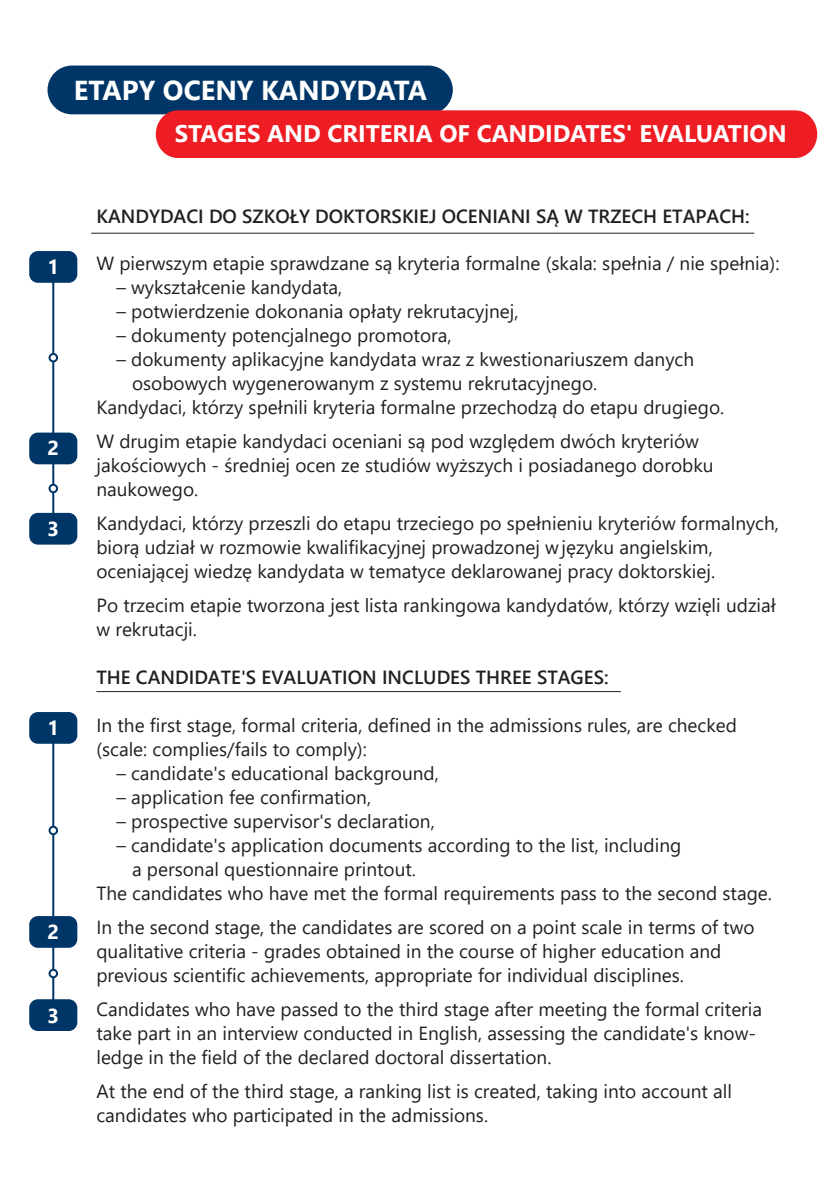
<style>
.page{position:relative;width:840px;height:1191px;background:#fff}
.page>*{position:absolute;margin:0;border:0;box-sizing:border-box;transform-origin:0 0}
.t1{font:700 27.4px "Segoe UI";color:#fff}
.t2{font:700 24px "Segoe UI";color:#fff}
.t3{font:700 20.2px "Segoe UI";color:#fff}
.t4{font:19px/24px "Segoe UI";color:#231f20}
.t5{font:600 19px "Segoe UI";color:#231f20}
</style>
<div class="page">
<hr style="left:52px;top:278px;width:2px;height:238px;background:#003667">
<div style="left:49px;top:354px;width:8px;height:7px;background:#fff;border-radius:50%"></div>
<div style="left:48px;top:353px;width:10px;height:9px;border:2px solid #003667;border-radius:50%"></div>
<div style="left:49px;top:485px;width:8px;height:7px;background:#fff;border-radius:50%"></div>
<div style="left:48px;top:484px;width:10px;height:9px;border:2px solid #003667;border-radius:50%"></div>
<hr style="left:52px;top:731px;width:2px;height:273px;background:#003667">
<div style="left:49px;top:826px;width:8px;height:8px;background:#fff;border-radius:50%"></div>
<div style="left:48px;top:825px;width:10px;height:10px;border:2px solid #003667;border-radius:50%"></div>
<div style="left:49px;top:969px;width:8px;height:8px;background:#fff;border-radius:50%"></div>
<div style="left:48px;top:968px;width:10px;height:10px;border:2px solid #003667;border-radius:50%"></div>
<hr style="left:96px;top:691px;width:524px;height:1px;background:#231f20">
<hr style="left:91px;top:233px;width:663px;height:1px;background:#231f20">
<div style="left:47px;top:66px;width:405px;height:48px;background:#003667;border-radius:24px"></div>
<div style="left:29px;top:513px;width:48px;height:31px;background:#003667;border-radius:9px"></div>
<div style="left:29px;top:432px;width:48px;height:32px;background:#003667;border-radius:9px"></div>
<div style="left:29px;top:251px;width:48px;height:32px;background:#003667;border-radius:9px"></div>
<div style="left:29px;top:999px;width:48px;height:32px;background:#003667;border-radius:9px"></div>
<div style="left:29px;top:916px;width:48px;height:31px;background:#003667;border-radius:9px"></div>
<div style="left:29px;top:712px;width:48px;height:31px;background:#003667;border-radius:9px"></div>
<div style="left:156px;top:110px;width:660px;height:48px;background:#ee1d23;border-radius:23px"></div>
<h1 class="t1" style="left:74px;top:64px;width:355px">ETAPY OCENY KANDYDATA</h1>
<p class="t2" style="left:174px;top:111px;width:613px">STAGES AND CRITERIA OF CANDIDATES' EVALUATION</p>
<p class="t3" style="left:47px;top:248px;width:13px">1</p>
<p class="t3" style="left:47px;top:428px;width:13px">2</p>
<p class="t3" style="left:47px;top:509px;width:13px">3</p>
<p class="t3" style="left:47px;top:709px;width:13px">1</p>
<p class="t3" style="left:47px;top:912px;width:13px">2</p>
<p class="t3" style="left:47px;top:997px;width:13px">3</p>
<p class="t5" style="left:96px;top:199px;width:654px">KANDYDACI DO SZKOŁY DOKTORSKIEJ OCENIANI SĄ W TRZECH ETAPACH:</p>
<p class="t4" style="left:96px;top:250px;width:684px">W pierwszym etapie sprawdzane są kryteria formalne (skala: spełnia / nie spełnia):</p>
<p class="t4" style="left:116px;top:274px;width:227px">– wykształcenie kandydata,</p>
<p class="t4" style="left:116px;top:298px;width:403px">– potwierdzenie dokonania opłaty rekrutacyjnej,</p>
<p class="t4" style="left:116px;top:322px;width:336px">– dokumenty potencjalnego promotora,</p>
<p class="t4" style="left:116px;top:346px;width:578px">– dokumenty aplikacyjne kandydata wraz z kwestionariuszem danych</p>
<p class="t4" style="left:132px;top:370px;width:466px">osobowych wygenerowanym z systemu rekrutacyjnego.</p>
<p class="t4" style="left:96px;top:394px;width:629px">Kandydaci, którzy spełnili kryteria formalne przechodzą do etapu drugiego.</p>
<p class="t4" style="left:96px;top:428px;width:618px">W drugim etapie kandydaci oceniani są pod względem dwóch kryteriów jakościowych - średniej ocen ze studiów wyższych i posiadanego dorobku naukowego.</p>
<p class="t4" style="left:96px;top:510px;width:683px">Kandydaci, którzy przeszli do etapu trzeciego po spełnieniu kryteriów formalnych, biorą udział w rozmowie kwalifikacyjnej prowadzonej w języku angielskim, oceniającej wiedzę kandydata w tematyce deklarowanej pracy doktorskiej.</p>
<p class="t4" style="left:96px;top:592px;width:680px">Po trzecim etapie tworzona jest lista rankingowa kandydatów, którzy wzięli udział w rekrutacji.</p>
<p class="t5" style="left:96px;top:659px;width:513px">THE CANDIDATE'S EVALUATION INCLUDES THREE STAGES:</p>
<p class="t4" style="left:96px;top:712px;width:641px">In the first stage, formal criteria, defined in the admissions rules, are checked (scale: complies/fails to comply):</p>
<p class="t4" style="left:116px;top:760px;width:324px">– candidate's educational background,</p>
<p class="t4" style="left:116px;top:784px;width:256px">– application fee confirmation,</p>
<p class="t4" style="left:116px;top:808px;width:320px">– prospective supervisor's declaration,</p>
<p class="t4" style="left:116px;top:832px;width:566px">– candidate's application documents according to the list, including</p>
<p class="t4" style="left:132px;top:856px;width:285px">a personal questionnaire printout.</p>
<p class="t4" style="left:96px;top:880px;width:676px">The candidates who have met the formal requirements pass to the second stage.</p>
<p class="t4" style="left:96px;top:914px;width:659px">In the second stage, the candidates are scored on a point scale in terms of two qualitative criteria - grades obtained in the course of higher education and previous scientific achievements, appropriate for individual disciplines.</p>
<p class="t4" style="left:96px;top:996px;width:667px">Candidates who have passed to the third stage after meeting the formal criteria take part in an interview conducted in English, assessing the candidate's know&shy;ledge in the field of the declared doctoral dissertation.</p>
<p class="t4" style="left:96px;top:1078px;width:636px">At the end of the third stage, a ranking list is created, taking into account all candidates who participated in the admissions.</p>
</div>
